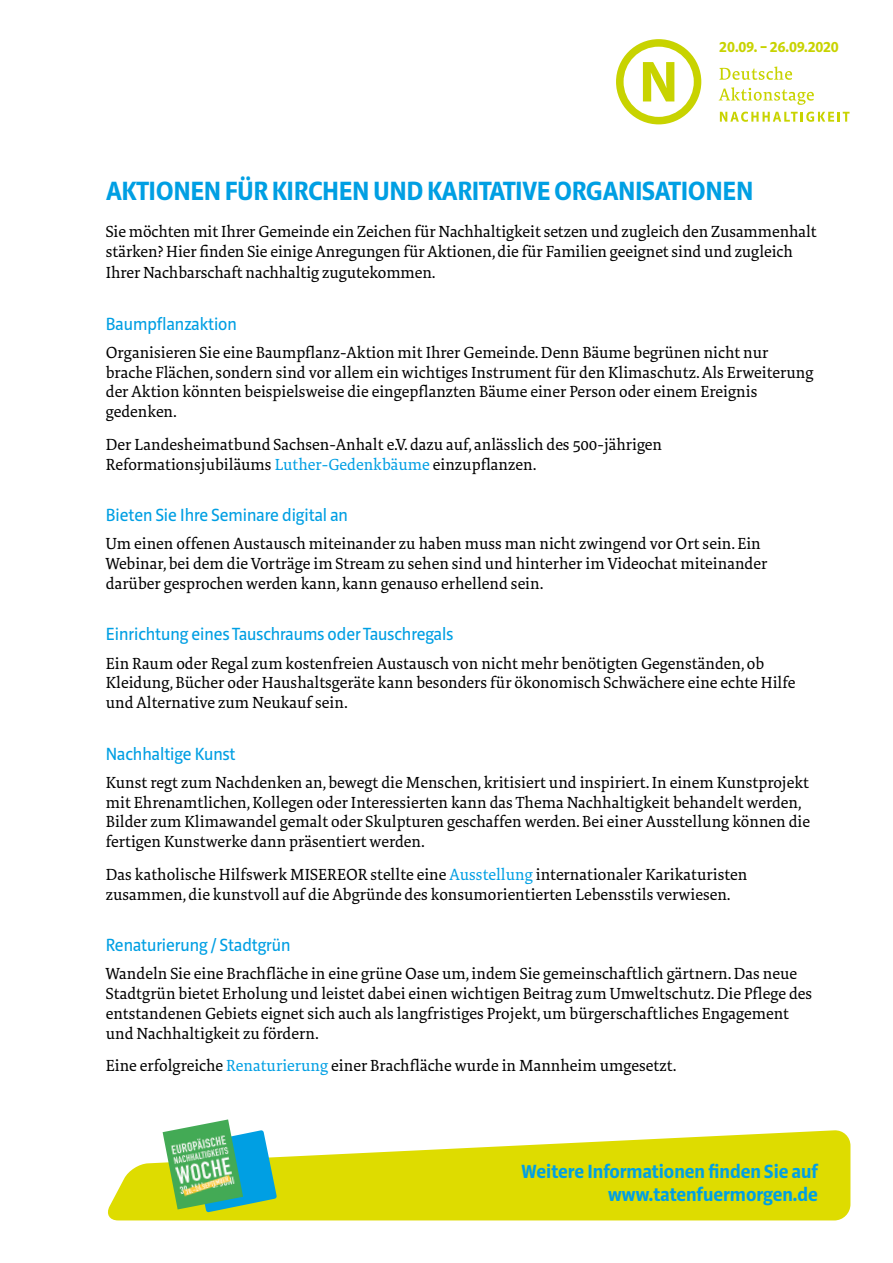
<style>
.page{position:relative;width:893px;height:1263px;background:#fff}
.page>*{position:absolute;margin:0;border:0;box-sizing:border-box;transform-origin:0 0}
.t1{font:700 27px "Riga";letter-spacing:-.015em;color:#009fe3}
.t2{font:700 19.5px/23.4px "Riga";color:#009fe3;text-align:right}
.t3{font:18px "Riga";color:#009fe3}
.t4{font:16.5px/19.8px "Tundra OT";color:#000}
.t5{font:700 15.9px "Riga";color:#c8d300}
.s1{color:#009fe3}
</style>
<div class="page">
<svg style="left:108px;top:1130px;width:742px;height:90px;fill:#dedc00"></svg>
<svg style="left:616px;top:39px;width:85px;height:85px"></svg>
<svg style="left:719px;top:66px;width:73px;height:14px"></svg>
<svg style="left:719px;top:87px;width:95px;height:18px"></svg>
<svg style="left:720px;top:112px;width:129px;height:10px"></svg>
<svg style="left:193px;top:1130px;width:84px;height:82px;background:#4db7b5"></svg>
<img style="left:163px;top:1119px;width:80px;height:90px">
<p class="t5" style="left:720px;top:38px;width:121px">20.09. – 26.09.2020</p>
<h1 class="t1" style="left:106px;top:176px;width:649px">AKTIONEN FÜR KIRCHEN UND KARITATIVE ORGANISATIONEN</h1>
<p class="t4" style="left:106px;top:222px;width:712px">Sie möchten mit Ihrer Gemeinde ein Zeichen für Nachhaltigkeit setzen und zugleich den Zusammenhalt stärken? Hier finden Sie einige Anregungen für Aktionen, die für Familien geeignet sind und zugleich</p>
<p class="t4" style="left:106px;top:263px;width:331px">Ihrer Nachbarschaft nachhaltig zugutekommen.</p>
<p class="t3" style="left:106px;top:314px;width:133px">Baumpflanzaktion</p>
<p class="t4" style="left:106px;top:343px;width:709px">Organisieren Sie eine Baumpflanz-Aktion mit Ihrer Gemeinde. Denn Bäume begrünen nicht nur brache Flächen, sondern sind vor allem ein wichtiges Instrument für den Klimaschutz. Als Erweiterung der Aktion könnten beispielsweise die eingepflanzten Bäume einer Person oder einem Ereignis gedenken.</p>
<p class="t4" style="left:106px;top:435px;width:558px">Der Landesheimatbund Sachsen-Anhalt e.V. dazu auf, anlässlich des 500-jährigen<br>Reformationsjubiläums <span class="s1">Luther-Gedenkbäume</span> einzupflanzen.</p>
<p class="t3" style="left:106px;top:505px;width:244px">Bieten Sie Ihre Seminare digital an</p>
<p class="t4" style="left:106px;top:534px;width:663px">Um einen offenen Austausch miteinander zu haben muss man nicht zwingend vor Ort sein. Ein<br>Webinar, bei dem die Vorträge im Stream zu sehen sind und hinterher im Videochat miteinander darüber gesprochen werden kann, kann genauso erhellend sein.</p>
<p class="t3" style="left:106px;top:625px;width:349px">Einrichtung eines Tauschraums oder Tauschregals</p>
<p class="t4" style="left:106px;top:654px;width:691px">Ein Raum oder Regal zum kostenfreien Austausch von nicht mehr benötigten Gegenständen, ob<br>Kleidung, Bücher oder Haushaltsgeräte kann besonders für ökonomisch Schwächere eine echte Hilfe und Alternative zum Neukauf sein.</p>
<p class="t3" style="left:106px;top:744px;width:131px">Nachhaltige Kunst</p>
<p class="t4" style="left:106px;top:773px;width:706px">Kunst regt zum Nachdenken an, bewegt die Menschen, kritisiert und inspiriert. In einem Kunstprojekt mit Ehrenamtlichen, Kollegen oder Interessierten kann das Thema Nachhaltigkeit behandelt werden, Bilder zum Klimawandel gemalt oder Skulpturen geschaffen werden. Bei einer Ausstellung können die fertigen Kunstwerke dann präsentiert werden.</p>
<p class="t4" style="left:106px;top:865px;width:643px">Das katholische Hilfswerk MISEREOR stellte eine <span class="s1">Ausstellung</span> internationaler Karikaturisten zusammen, die kunstvoll auf die Abgründe des konsumorientierten Lebensstils verwiesen.</p>
<p class="t3" style="left:106px;top:935px;width:186px">Renaturierung / Stadtgrün</p>
<p class="t4" style="left:106px;top:964px;width:708px">Wandeln Sie eine Brachfläche in eine grüne Oase um, indem Sie gemeinschaftlich gärtnern. Das neue Stadtgrün bietet Erholung und leistet dabei einen wichtigen Beitrag zum Umweltschutz. Die Pflege des entstandenen Gebiets eignet sich auch als langfristiges Projekt, um bürgerschaftliches Engagement und Nachhaltigkeit zu fördern.</p>
<p class="t4" style="left:106px;top:1056px;width:572px">Eine erfolgreiche <span class="s1">Renaturierung</span> einer Brachfläche wurde in Mannheim umgesetzt.</p>
<p class="t2" style="left:522px;top:1160px;width:298px">Weitere Informationen finden Sie auf www.tatenfuermorgen.de</p>
</div>
